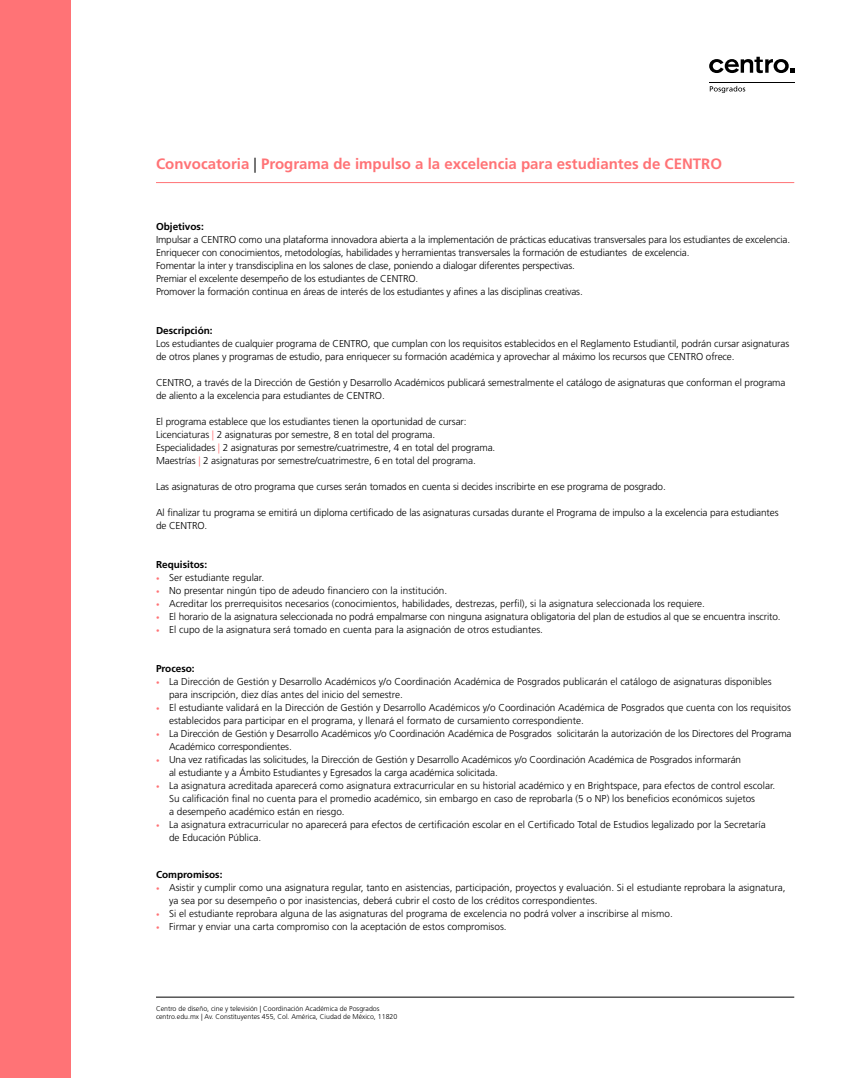
<style>
.page{position:relative;width:851px;height:1078px;background:#fff}
.page>*{position:absolute;margin:0;border:0;box-sizing:border-box;transform-origin:0 0}
.t1{font:700 15px "Frutiger";color:#ff7376}
.t2{font:300 10px/13px "Frutiger";letter-spacing:-.01em;color:#000}
.t3{font:700 10px "Frutiger";color:#000}
.t4{font:300 7px/8.4px "Frutiger";color:#000}
.s1{font-weight:300;color:#000}
.s2{color:#ff7376}
.s3{font-size:7px;color:#ff7376}
</style>
<div class="page">
<hr style="left:156px;top:182px;width:638px;height:1px;background:#ff7376">
<div style="left:0;top:0;width:71px;height:1077px;background:#ff7376"></div>
<svg style="left:709px;top:57px;width:85px;height:16px"></svg>
<hr style="left:709px;top:82px;width:85px;height:1px;background:#000">
<svg style="left:709px;top:86px;width:36px;height:7px"></svg>
<hr style="left:156px;top:996px;width:638px;height:1px;background:#000">
<h1 class="t1" style="left:156px;top:154px;width:567px">Convocatoria <span class="s1">|</span> Programa de impulso a la excelencia para estudiantes de CENTRO</h1>
<p class="t3" style="left:156px;top:220px;width:49px">Objetivos:</p>
<p class="t2" style="left:156px;top:233px;width:635px">Impulsar a CENTRO como una plataforma innovadora abierta a la implementación de prácticas educativas transversales para los estudiantes de excelencia.<br>Enriquecer con conocimientos, metodologías, habilidades y herramientas transversales la formación de estudiantes de excelencia.<br>Fomentar la inter y transdisciplina en los salones de clase, poniendo a dialogar diferentes perspectivas.<br>Premiar el excelente desempeño de los estudiantes de CENTRO.<br>Promover la formación continua en áreas de interés de los estudiantes y afines a las disciplinas creativas.</p>
<p class="t3" style="left:156px;top:324px;width:58px">Descripción:</p>
<p class="t2" style="left:156px;top:337px;width:634px">Los estudiantes de cualquier programa de CENTRO, que cumplan con los requisitos establecidos en el Reglamento Estudiantil, podrán cursar asignaturas de otros planes y programas de estudio, para enriquecer su formación académica y aprovechar al máximo los recursos que CENTRO ofrece.</p>
<p class="t2" style="left:156px;top:376px;width:631px">CENTRO, a través de la Dirección de Gestión y Desarrollo Académicos publicará semestralmente el catálogo de asignaturas que conforman el programa de aliento a la excelencia para estudiantes de CENTRO.</p>
<p class="t2" style="left:156px;top:415px;width:341px">El programa establece que los estudiantes tienen la oportunidad de cursar:<br>Licenciaturas <span class="s2">|</span> 2 asignaturas por semestre, 8 en total del programa.<br>Especialidades <span class="s2">|</span> 2 asignaturas por semestre/cuatrimestre, 4 en total del programa.<br>Maestrías <span class="s2">|</span> 2 asignaturas por semestre/cuatrimestre, 6 en total del programa.</p>
<p class="t2" style="left:156px;top:480px;width:511px">Las asignaturas de otro programa que curses serán tomados en cuenta si decides inscribirte en ese programa de posgrado.</p>
<p class="t2" style="left:156px;top:506px;width:624px">Al finalizar tu programa se emitirá un diploma certificado de las asignaturas cursadas durante el Programa de impulso a la excelencia para estudiantes de CENTRO.</p>
<p class="t3" style="left:156px;top:558px;width:53px">Requisitos:</p>
<p class="t2" style="left:156px;top:571px;width:110px"><span class="s3">•</span> Ser estudiante regular.</p>
<p class="t2" style="left:156px;top:584px;width:293px"><span class="s3">•</span> No presentar ningún tipo de adeudo financiero con la institución.</p>
<p class="t2" style="left:156px;top:597px;width:550px"><span class="s3">•</span> Acreditar los prerrequisitos necesarios (conocimientos, habilidades, destrezas, perfil), si la asignatura seleccionada los requiere.</p>
<p class="t2" style="left:156px;top:610px;width:626px"><span class="s3">•</span> El horario de la asignatura seleccionada no podrá empalmarse con ninguna asignatura obligatoria del plan de estudios al que se encuentra inscrito.</p>
<p class="t2" style="left:156px;top:623px;width:388px"><span class="s3">•</span> El cupo de la asignatura será tomado en cuenta para la asignación de otros estudiantes.</p>
<p class="t3" style="left:156px;top:662px;width:40px">Proceso:</p>
<p class="t2" style="left:169px;top:675px;width:604px;text-indent:-13px"><span class="s3">•</span> La Dirección de Gestión y Desarrollo Académicos y/o Coordinación Académica de Posgrados publicarán el catálogo de asignaturas disponibles para inscripción, diez días antes del inicio del semestre.</p>
<p class="t2" style="left:169px;top:701px;width:623px;text-indent:-13px"><span class="s3">•</span> El estudiante validará en la Dirección de Gestión y Desarrollo Académicos y/o Coordinación Académica de Posgrados que cuenta con los requisitos establecidos para participar en el programa, y llenará el formato de cursamiento correspondiente.</p>
<p class="t2" style="left:169px;top:727px;width:624px;text-indent:-13px"><span class="s3">•</span> La Dirección de Gestión y Desarrollo Académicos y/o Coordinación Académica de Posgrados solicitarán la autorización de los Directores del Programa<br>Académico correspondientes.</p>
<p class="t2" style="left:169px;top:753px;width:573px;text-indent:-13px"><span class="s3">•</span> Una vez ratificadas las solicitudes, la Dirección de Gestión y Desarrollo Académicos y/o Coordinación Académica de Posgrados informarán al estudiante y a Ámbito Estudiantes y Egresados la carga académica solicitada.</p>
<p class="t2" style="left:169px;top:779px;width:607px;text-indent:-13px"><span class="s3">•</span> La asignatura acreditada aparecerá como asignatura extracurricular en su historial académico y en Brightspace, para efectos de control escolar.<br>Su calificación final no cuenta para el promedio académico, sin embargo en caso de reprobarla (5 o NP) los beneficios económicos sujetos<br>a desempeño académico están en riesgo.</p>
<p class="t2" style="left:169px;top:818px;width:598px;text-indent:-13px"><span class="s3">•</span> La asignatura extracurricular no aparecerá para efectos de certificación escolar en el Certificado Total de Estudios legalizado por la Secretaría de Educación Pública.</p>
<p class="t3" style="left:156px;top:868px;width:68px">Compromisos:</p>
<p class="t2" style="left:169px;top:881px;width:618px;text-indent:-13px"><span class="s3">•</span> Asistir y cumplir como una asignatura regular, tanto en asistencias, participación, proyectos y evaluación. Si el estudiante reprobara la asignatura, ya sea por su desempeño o por inasistencias, deberá cubrir el costo de los créditos correspondientes.</p>
<p class="t2" style="left:156px;top:907px;width:518px"><span class="s3">•</span> Si el estudiante reprobara alguna de las asignaturas del programa de excelencia no podrá volver a inscribirse al mismo.</p>
<p class="t2" style="left:156px;top:920px;width:352px"><span class="s3">•</span> Firmar y enviar una carta compromiso con la aceptación de estos compromisos.</p>
<p class="t4" style="left:156px;top:1004px;width:243px">Centro de diseño, cine y televisión | Coordinación Académica de Posgrados centro.edu.mx | Av. Constituyentes 455, Col. América, Ciudad de México, 11820</p>
</div>
